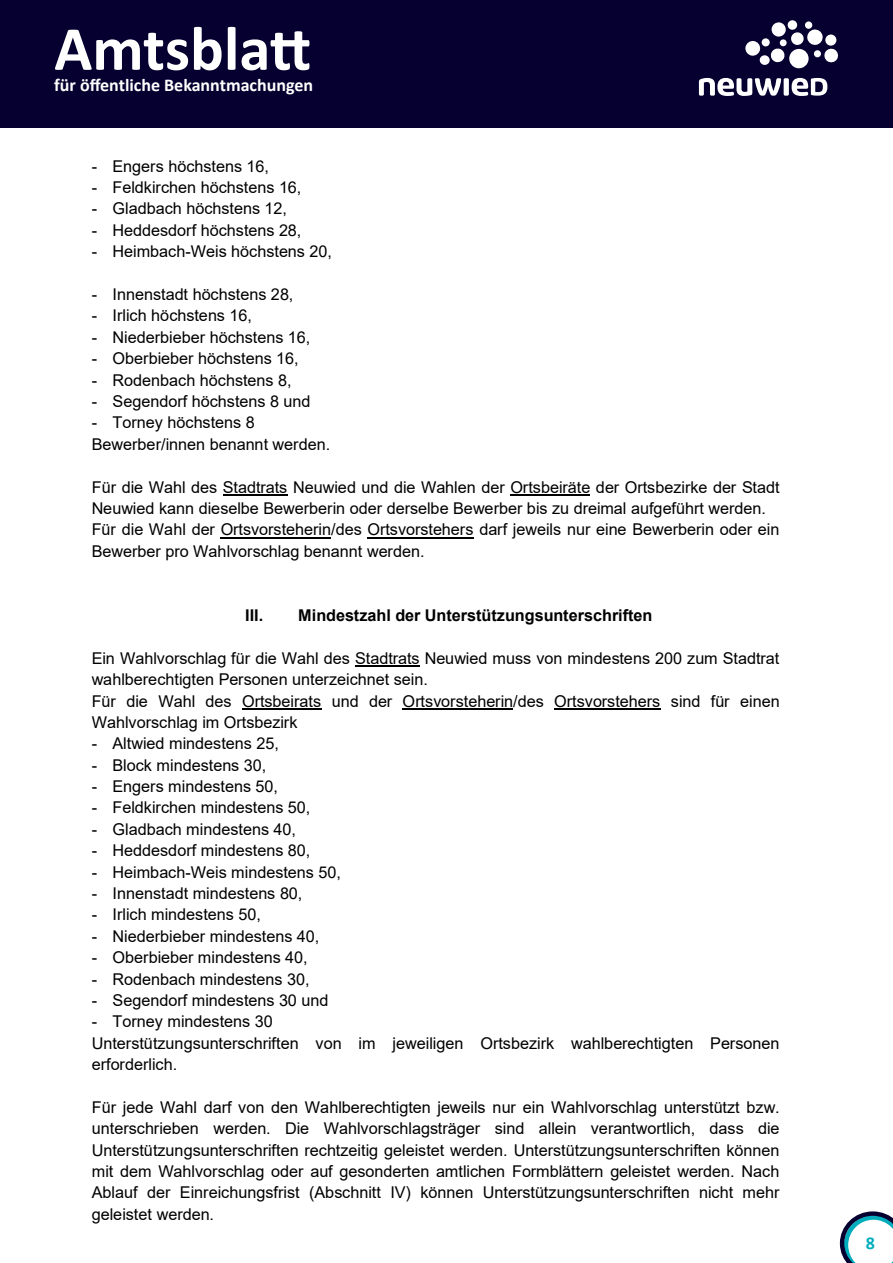
<style>
.page{position:relative;width:893px;height:1263px;background:#fff}
.page>*{position:absolute;margin:0;border:0;box-sizing:border-box;transform-origin:0 0}
.t1{font:700 63px "Calibri";color:#fff}
.t2{font:700 18px "Calibri";color:#fff}
.t3{font:700 18px "Calibri";color:#00adbc}
.t4{font:16.2px/21.5px "Arial";color:#000}
.t5{font:700 16.2px "Arial";color:#000}
</style>
<div class="page">
<svg style="left:840px;top:1211px;width:53px;height:52px"></svg>
<div style="left:0;top:0;width:893px;height:128px;background:#050030"></div>
<svg style="left:745px;top:22px;width:93px;height:47px"></svg>
<div style="left:787px;top:20px;width:10px;height:10px;background:#fff;border-radius:50%"></div>
<svg style="left:699px;top:78px;width:128px;height:18px"></svg>
<hr style="left:223px;top:494px;width:64px;height:2px;background:#000">
<hr style="left:510px;top:494px;width:80px;height:2px;background:#000">
<hr style="left:221px;top:537px;width:110px;height:1px;background:#000">
<hr style="left:367px;top:537px;width:107px;height:1px;background:#000">
<hr style="left:355px;top:665px;width:65px;height:2px;background:#000">
<hr style="left:242px;top:708px;width:79px;height:1px;background:#000">
<hr style="left:403px;top:708px;width:110px;height:1px;background:#000">
<hr style="left:554px;top:708px;width:106px;height:1px;background:#000">
<h1 class="t1" style="left:54px;top:4px;width:258px">Amtsblatt</h1>
<p class="t2" style="left:54px;top:73px;width:260px">für öffentliche Bekanntmachungen</p>
<p class="t4" style="left:92px;top:155px;width:179px">- Engers höchstens 16,</p>
<p class="t4" style="left:92px;top:177px;width:211px">- Feldkirchen höchstens 16,</p>
<p class="t4" style="left:92px;top:198px;width:197px">- Gladbach höchstens 12,</p>
<p class="t4" style="left:92px;top:219px;width:211px">- Heddesdorf höchstens 28,</p>
<p class="t4" style="left:92px;top:241px;width:242px">- Heimbach-Weis höchstens 20,</p>
<p class="t4" style="left:92px;top:284px;width:203px">- Innenstadt höchstens 28,</p>
<p class="t4" style="left:92px;top:305px;width:162px">- Irlich höchstens 16,</p>
<p class="t4" style="left:92px;top:326px;width:220px">- Niederbieber höchstens 16,</p>
<p class="t4" style="left:92px;top:348px;width:208px">- Oberbieber höchstens 16,</p>
<p class="t4" style="left:92px;top:369px;width:201px">- Rodenbach höchstens 8,</p>
<p class="t4" style="left:92px;top:390px;width:220px">- Segendorf höchstens 8 und</p>
<p class="t4" style="left:92px;top:412px;width:240px">- Torney höchstens 8<br>Bewerber/innen benannt werden.</p>
<p class="t4" style="left:92px;top:476px;width:689px">Für die Wahl des Stadtrats Neuwied und die Wahlen der Ortsbeiräte der Ortsbezirke der Stadt Neuwied kann dieselbe Bewerberin oder derselbe Bewerber bis zu dreimal aufgeführt werden.<br>Für die Wahl der Ortsvorsteherin/des Ortsvorstehers darf jeweils nur eine Bewerberin oder ein Bewerber pro Wahlvorschlag benannt werden.</p>
<p class="t5" style="left:245px;top:604px;width:20px">III.</p>
<p class="t5" style="left:298px;top:604px;width:356px">Mindestzahl der Unterstützungsunterschriften</p>
<p class="t4" style="left:92px;top:647px;width:689px">Ein Wahlvorschlag für die Wahl des Stadtrats Neuwied muss von mindestens 200 zum Stadtrat wahlberechtigten Personen unterzeichnet sein.<br>Für die Wahl des Ortsbeirats und der Ortsvorsteherin/des Ortsvorstehers sind für einen Wahlvorschlag im Ortsbezirk</p>
<p class="t4" style="left:92px;top:733px;width:189px">- Altwied mindestens 25,</p>
<p class="t4" style="left:92px;top:754px;width:176px">- Block mindestens 30,</p>
<p class="t4" style="left:92px;top:775px;width:188px">- Engers mindestens 50,</p>
<p class="t4" style="left:92px;top:797px;width:220px">- Feldkirchen mindestens 50,</p>
<p class="t4" style="left:92px;top:818px;width:206px">- Gladbach mindestens 40,</p>
<p class="t4" style="left:92px;top:840px;width:220px">- Heddesdorf mindestens 80,</p>
<p class="t4" style="left:92px;top:861px;width:251px">- Heimbach-Weis mindestens 50,</p>
<p class="t4" style="left:92px;top:882px;width:212px">- Innenstadt mindestens 80,</p>
<p class="t4" style="left:92px;top:904px;width:171px">- Irlich mindestens 50,</p>
<p class="t4" style="left:92px;top:925px;width:229px">- Niederbieber mindestens 40,</p>
<p class="t4" style="left:92px;top:947px;width:217px">- Oberbieber mindestens 40,</p>
<p class="t4" style="left:92px;top:968px;width:219px">- Rodenbach mindestens 30,</p>
<p class="t4" style="left:92px;top:989px;width:238px">- Segendorf mindestens 30 und</p>
<p class="t4" style="left:92px;top:1011px;width:689px">- Torney mindestens 30<br>Unterstützungsunterschriften von im jeweiligen Ortsbezirk wahlberechtigten Personen erforderlich.</p>
<p class="t4" style="left:92px;top:1096px;width:689px;text-align:justify">Für jede Wahl darf von den Wahlberechtigten jeweils nur ein Wahlvorschlag unterstützt bzw. unterschrieben werden. Die Wahlvorschlagsträger sind allein verantwortlich, dass die Unterstützungsunterschriften rechtzeitig geleistet werden. Unterstützungsunterschriften können mit dem Wahlvorschlag oder auf gesonderten amtlichen Formblättern geleistet werden. Nach Ablauf der Einreichungsfrist (Abschnitt IV) können Unterstützungsunterschriften nicht mehr geleistet werden.</p>
<p class="t3" style="left:866px;top:1230px;width:11px">8</p>
</div>
